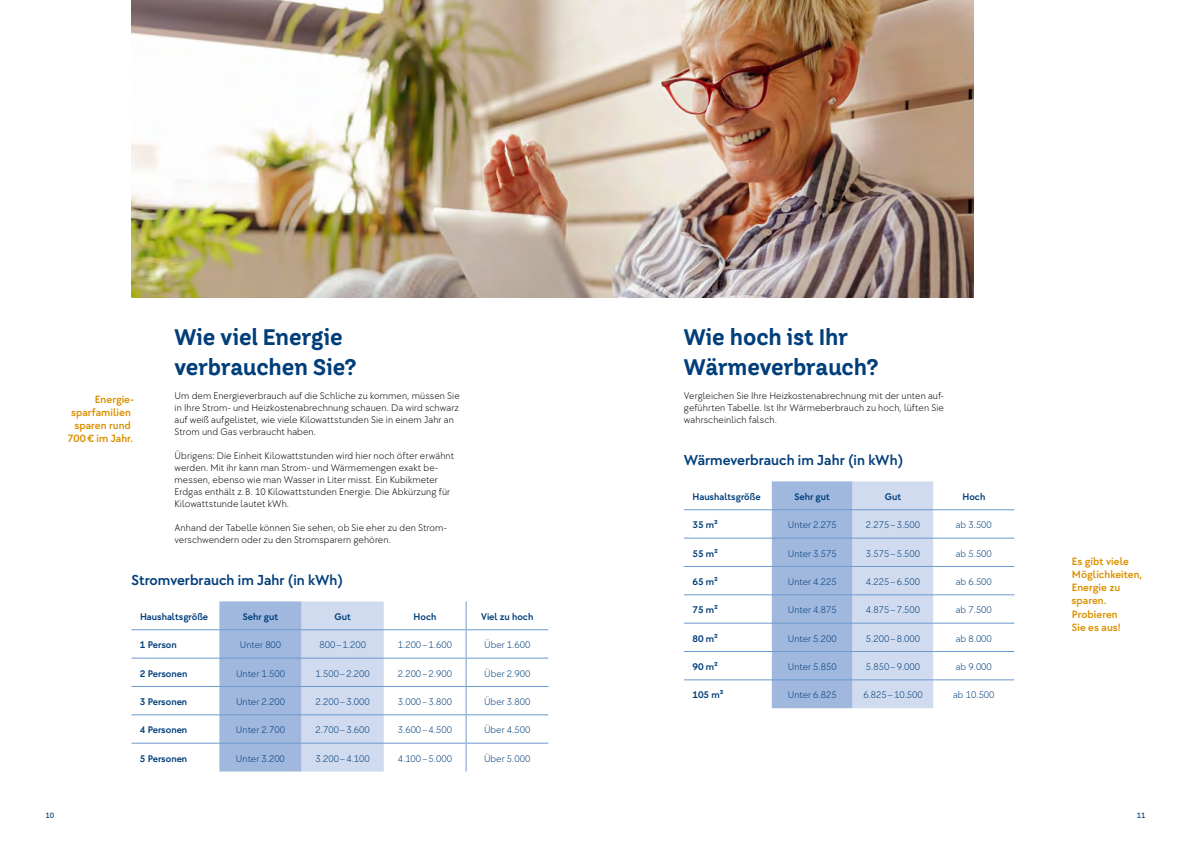
<style>
.page{position:relative;width:1191px;height:842px;background:#fff}
.page>*{position:absolute;margin:0;border:0;box-sizing:border-box;transform-origin:0 0}
.t1{font:700 22.5px/30px "LEG Corporate Headline";letter-spacing:-.005em;color:#003e7a}
.t2{font:500 15px "LEG Corporate Bodycopy";color:#003e7a}
.t3{font:500 11px/13.2px "LEG Corporate Bodycopy";letter-spacing:.005em;color:#da9100;text-align:right}
.t4{font:300 10px/12px "LEG Corporate Bodycopy";letter-spacing:.01em;color:#000}
.t5{font:300 10px "LEG Corporate Bodycopy";color:#003e7a}
.t6{font:500 10px "LEG Corporate Bodycopy";color:#003e7a}
.t7{font:8px "LEG Corporate Bodycopy";color:#003e7a}
</style>
<div class="page">
<img style="left:131px;top:0;width:842px;height:297px">
<svg style="left:772px;top:481px;width:242px;height:227px"></svg>
<hr style="left:684px;top:679px;width:88px;height:1px;background:#6c99ce">
<hr style="left:772px;top:679px;width:80px;height:1px;background:#6c99ce">
<hr style="left:852px;top:679px;width:81px;height:1px;background:#6c99ce">
<hr style="left:933px;top:679px;width:81px;height:1px;background:#6c99ce">
<hr style="left:684px;top:509px;width:88px;height:1px;background:#6c99ce">
<hr style="left:772px;top:509px;width:80px;height:1px;background:#6c99ce">
<hr style="left:852px;top:509px;width:81px;height:1px;background:#6c99ce">
<hr style="left:933px;top:509px;width:81px;height:1px;background:#6c99ce">
<hr style="left:684px;top:538px;width:88px;height:1px;background:#6c99ce">
<hr style="left:772px;top:538px;width:80px;height:1px;background:#6c99ce">
<hr style="left:852px;top:538px;width:81px;height:1px;background:#6c99ce">
<hr style="left:933px;top:538px;width:81px;height:1px;background:#6c99ce">
<hr style="left:684px;top:566px;width:88px;height:1px;background:#6c99ce">
<hr style="left:772px;top:566px;width:80px;height:1px;background:#6c99ce">
<hr style="left:852px;top:566px;width:81px;height:1px;background:#6c99ce">
<hr style="left:933px;top:566px;width:81px;height:1px;background:#6c99ce">
<hr style="left:684px;top:594px;width:88px;height:1px;background:#6c99ce">
<hr style="left:772px;top:594px;width:80px;height:1px;background:#6c99ce">
<hr style="left:852px;top:594px;width:81px;height:1px;background:#6c99ce">
<hr style="left:933px;top:594px;width:81px;height:1px;background:#6c99ce">
<hr style="left:684px;top:623px;width:88px;height:1px;background:#6c99ce">
<hr style="left:772px;top:623px;width:80px;height:1px;background:#6c99ce">
<hr style="left:852px;top:623px;width:81px;height:1px;background:#6c99ce">
<hr style="left:933px;top:623px;width:81px;height:1px;background:#6c99ce">
<hr style="left:684px;top:651px;width:88px;height:1px;background:#6c99ce">
<hr style="left:772px;top:651px;width:80px;height:1px;background:#6c99ce">
<hr style="left:852px;top:651px;width:81px;height:1px;background:#6c99ce">
<hr style="left:933px;top:651px;width:81px;height:1px;background:#6c99ce">
<svg style="left:219px;top:601px;width:247px;height:170px"></svg>
<hr style="left:131px;top:629px;width:88px;height:1px;background:#6c99ce">
<hr style="left:219px;top:629px;width:83px;height:1px;background:#6c99ce">
<hr style="left:302px;top:629px;width:82px;height:1px;background:#6c99ce">
<hr style="left:384px;top:629px;width:82px;height:1px;background:#6c99ce">
<hr style="left:466px;top:629px;width:82px;height:1px;background:#6c99ce">
<hr style="left:131px;top:658px;width:88px;height:1px;background:#6c99ce">
<hr style="left:219px;top:658px;width:83px;height:1px;background:#6c99ce">
<hr style="left:302px;top:658px;width:82px;height:1px;background:#6c99ce">
<hr style="left:384px;top:658px;width:82px;height:1px;background:#6c99ce">
<hr style="left:466px;top:658px;width:82px;height:1px;background:#6c99ce">
<hr style="left:131px;top:686px;width:88px;height:1px;background:#6c99ce">
<hr style="left:219px;top:686px;width:83px;height:1px;background:#6c99ce">
<hr style="left:302px;top:686px;width:82px;height:1px;background:#6c99ce">
<hr style="left:384px;top:686px;width:82px;height:1px;background:#6c99ce">
<hr style="left:466px;top:686px;width:82px;height:1px;background:#6c99ce">
<hr style="left:131px;top:714px;width:88px;height:1px;background:#6c99ce">
<hr style="left:219px;top:714px;width:83px;height:1px;background:#6c99ce">
<hr style="left:302px;top:714px;width:82px;height:1px;background:#6c99ce">
<hr style="left:384px;top:714px;width:82px;height:1px;background:#6c99ce">
<hr style="left:466px;top:714px;width:82px;height:1px;background:#6c99ce">
<hr style="left:131px;top:743px;width:88px;height:1px;background:#6c99ce">
<hr style="left:219px;top:743px;width:83px;height:1px;background:#6c99ce">
<hr style="left:302px;top:743px;width:82px;height:1px;background:#6c99ce">
<hr style="left:384px;top:743px;width:82px;height:1px;background:#6c99ce">
<hr style="left:466px;top:743px;width:82px;height:1px;background:#6c99ce">
<p class="t3" style="left:67px;top:392px;width:67px">Energie&shy;sparfamilien sparen rund<br>700€ im Jahr.</p>
<h1 class="t1" style="left:174px;top:323px;width:183px">Wie viel Energie verbrauchen Sie?</h1>
<p class="t4" style="left:174px;top:390px;width:287px">Um dem Energieverbrauch auf die Schliche zu kommen, müssen Sie in Ihre Strom- und Heizkostenabrechnung schauen. Da wird schwarz auf weiß aufgelistet, wie viele Kilowattstunden Sie in einem Jahr an Strom und Gas verbraucht haben.</p>
<p class="t4" style="left:174px;top:450px;width:281px">Übrigens: Die Einheit Kilowattstunden wird hier noch öfter erwähnt werden. Mit ihr kann man Strom- und Wärmemengen exakt be&shy;messen, ebenso wie man Wasser in Liter misst. Ein Kubikmeter Erdgas enthält z.B. 10 Kilowattstunden Energie. Die Abkürzung für Kilowattstunde lautet kWh.</p>
<p class="t4" style="left:174px;top:522px;width:274px">Anhand der Tabelle können Sie sehen, ob Sie eher zu den Strom&shy;verschwendern oder zu den Stromsparern gehören.</p>
<h2 class="t2" style="left:131px;top:571px;width:213px">Stromverbrauch im Jahr (in kWh)</h2>
<p class="t6" style="left:140px;top:610px;width:70px">Haushaltsgröße</p>
<p class="t6" style="left:243px;top:610px;width:37px">Sehr gut</p>
<p class="t6" style="left:334px;top:610px;width:18px">Gut</p>
<p class="t6" style="left:413px;top:610px;width:24px">Hoch</p>
<p class="t6" style="left:481px;top:610px;width:54px">Viel zu hoch</p>
<p class="t6" style="left:140px;top:639px;width:38px">1 Person</p>
<p class="t5" style="left:240px;top:639px;width:43px">Unter 800</p>
<p class="t5" style="left:319px;top:639px;width:48px">800–1.200</p>
<p class="t5" style="left:398px;top:639px;width:56px">1.200–1.600</p>
<p class="t5" style="left:484px;top:639px;width:48px">Über 1.600</p>
<p class="t6" style="left:140px;top:667px;width:49px">2 Personen</p>
<p class="t5" style="left:236px;top:667px;width:50px">Unter 1.500</p>
<p class="t5" style="left:316px;top:667px;width:56px">1.500–2.200</p>
<p class="t5" style="left:398px;top:667px;width:56px">2.200–2.900</p>
<p class="t5" style="left:484px;top:667px;width:48px">Über 2.900</p>
<p class="t6" style="left:140px;top:696px;width:49px">3 Personen</p>
<p class="t5" style="left:236px;top:696px;width:50px">Unter 2.200</p>
<p class="t5" style="left:316px;top:696px;width:56px">2.200–3.000</p>
<p class="t5" style="left:398px;top:696px;width:56px">3.000–3.800</p>
<p class="t5" style="left:484px;top:696px;width:48px">Über 3.800</p>
<p class="t6" style="left:140px;top:724px;width:49px">4 Personen</p>
<p class="t5" style="left:236px;top:724px;width:50px">Unter 2.700</p>
<p class="t5" style="left:316px;top:724px;width:56px">2.700–3.600</p>
<p class="t5" style="left:398px;top:724px;width:56px">3.600–4.500</p>
<p class="t5" style="left:484px;top:724px;width:48px">Über 4.500</p>
<p class="t6" style="left:140px;top:752px;width:49px">5 Personen</p>
<p class="t5" style="left:236px;top:752px;width:50px">Unter 3.200</p>
<p class="t5" style="left:316px;top:752px;width:56px">3.200–4.100</p>
<p class="t5" style="left:398px;top:752px;width:56px">4.100–5.000</p>
<p class="t5" style="left:484px;top:752px;width:48px">Über 5.000</p>
<h1 class="t1" style="left:684px;top:323px;width:196px">Wie hoch ist Ihr<br>Wärmeverbrauch?</h1>
<p class="t4" style="left:684px;top:390px;width:261px;text-align:justify">Vergleichen Sie Ihre Heizkostenabrechnung mit der unten auf&shy;geführten Tabelle. Ist Ihr Wärmeberbrauch zu hoch, lüften Sie wahrscheinlich falsch.</p>
<h2 class="t2" style="left:684px;top:451px;width:221px">Wärmeverbrauch im Jahr (in kWh)</h2>
<p class="t6" style="left:692px;top:490px;width:70px">Haushaltsgröße</p>
<p class="t6" style="left:794px;top:490px;width:37px">Sehr gut</p>
<p class="t6" style="left:885px;top:490px;width:18px">Gut</p>
<p class="t6" style="left:962px;top:490px;width:24px">Hoch</p>
<p class="t6" style="left:692px;top:519px;width:27px">35 m²</p>
<p class="t5" style="left:787px;top:519px;width:50px">Unter 2.275</p>
<p class="t5" style="left:866px;top:519px;width:56px">2.275–3.500</p>
<p class="t5" style="left:955px;top:519px;width:38px">ab 3.500</p>
<p class="t6" style="left:692px;top:547px;width:27px">55 m²</p>
<p class="t5" style="left:787px;top:547px;width:50px">Unter 3.575</p>
<p class="t5" style="left:866px;top:547px;width:56px">3.575–5.500</p>
<p class="t5" style="left:955px;top:547px;width:38px">ab 5.500</p>
<p class="t6" style="left:692px;top:576px;width:27px">65 m²</p>
<p class="t5" style="left:787px;top:576px;width:50px">Unter 4.225</p>
<p class="t5" style="left:866px;top:576px;width:56px">4.225–6.500</p>
<p class="t5" style="left:955px;top:576px;width:38px">ab 6.500</p>
<p class="t6" style="left:692px;top:604px;width:27px">75 m²</p>
<p class="t5" style="left:787px;top:604px;width:50px">Unter 4.875</p>
<p class="t5" style="left:866px;top:604px;width:56px">4.875–7.500</p>
<p class="t5" style="left:955px;top:604px;width:38px">ab 7.500</p>
<p class="t6" style="left:692px;top:632px;width:27px">80 m²</p>
<p class="t5" style="left:787px;top:632px;width:50px">Unter 5.200</p>
<p class="t5" style="left:866px;top:632px;width:56px">5.200–8.000</p>
<p class="t5" style="left:955px;top:632px;width:38px">ab 8.000</p>
<p class="t6" style="left:692px;top:661px;width:27px">90 m²</p>
<p class="t5" style="left:787px;top:661px;width:50px">Unter 5.850</p>
<p class="t5" style="left:866px;top:661px;width:56px">5.850–9.000</p>
<p class="t5" style="left:955px;top:661px;width:38px">ab 9.000</p>
<p class="t6" style="left:692px;top:689px;width:33px">105 m²</p>
<p class="t5" style="left:787px;top:689px;width:50px">Unter 6.825</p>
<p class="t5" style="left:863px;top:689px;width:61px">6.825–10.500</p>
<p class="t5" style="left:953px;top:689px;width:43px">ab 10.500</p>
<p class="t3" style="left:1071px;top:554px;width:73px;text-align:left">Es gibt viele<br>Möglichkeiten,<br>Energie zu sparen.<br>Probieren<br>Sie es aus!</p>
<p class="t7" style="left:45px;top:810px;width:10px">10</p>
<p class="t7" style="left:1136px;top:810px;width:10px">11</p>
</div>
